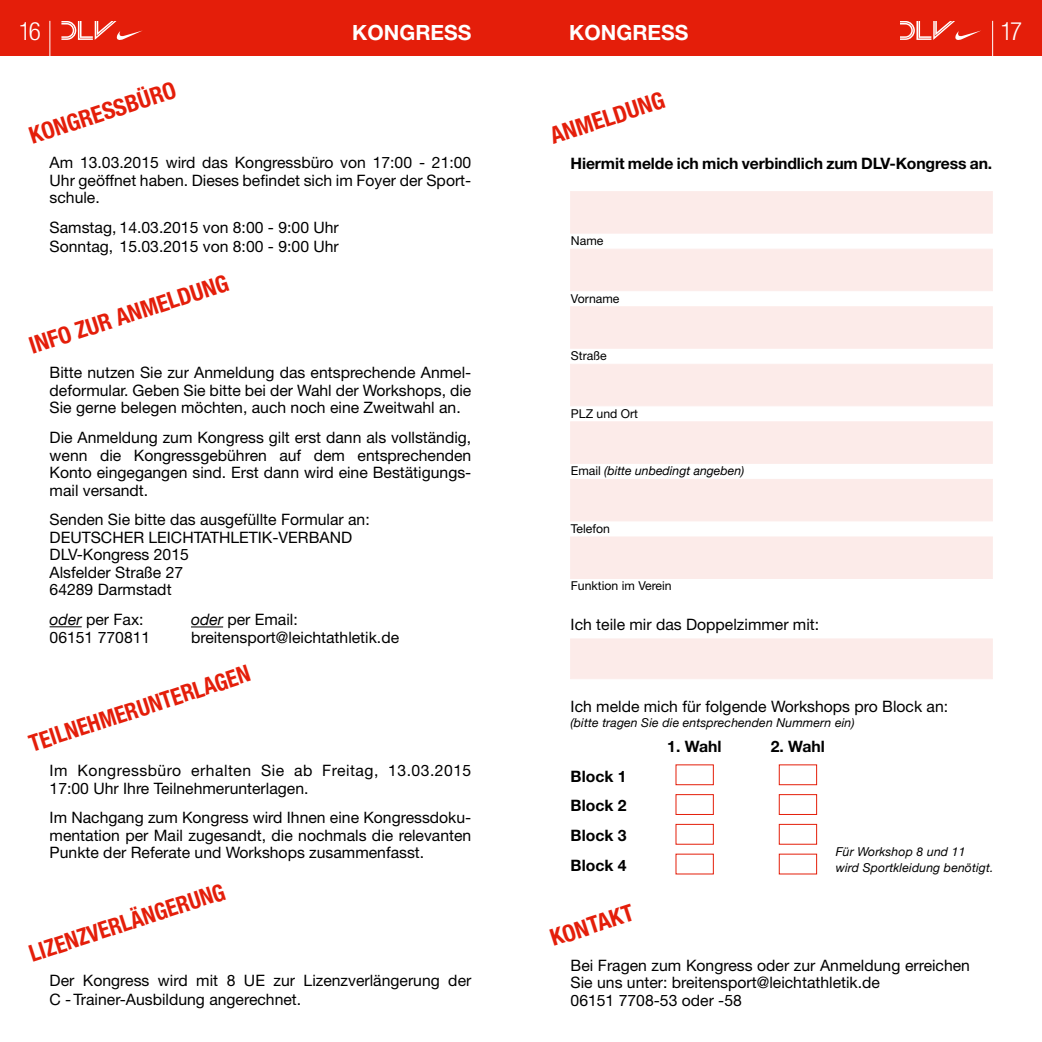
<style>
.page{position:relative;width:1042px;height:1042px;background:#fff}
.page>*{position:absolute;margin:0;border:0;box-sizing:border-box;transform-origin:0 0}
.t1{font:300 condensed 25.2px "Helvetica Neue LT Pro";color:#fff}
.t2{font:700 condensed 23.45px "Helvetica Neue LT Pro";color:#e41e0a}
.t3{font:700 condensed 23.45px "Helvetica Neue LT Pro";color:#e41e0a;scale:.95 1}
.t4{font:700 21px "Helvetica Neue LT Pro";color:#fff}
.t5{font:15.75px/17.5px "Helvetica Neue LT Pro";color:#000}
.t6{font:700 15.75px/29.8px "Helvetica Neue LT Pro";letter-spacing:-.01em;color:#000;text-align:justify}
.t7{font:15.75px/17.5px "Helvetica Neue LT Pro";letter-spacing:.03em;color:#000}
.t8{font:italic 12.25px/15.8px "Helvetica Neue";letter-spacing:.01em;color:#000}
.t9{font:12.25px "Helvetica Neue LT Pro";color:#000}
.s1{font-family:"Helvetica Neue";font-style:italic}
.s2{font-family:"Helvetica Neue LT Pro";font-style:normal}
</style>
<div class="page">
<div style="left:521px;top:0;width:521px;height:56px;background:#e41e0a"></div>
<svg style="left:900px;top:21px;width:81px;height:19px"></svg>
<div style="left:0;top:0;width:521px;height:56px;background:#e41e0a"></div>
<svg style="left:61px;top:21px;width:82px;height:19px"></svg>
<hr style="left:50px;top:21px;width:1px;height:36px;background:#fff">
<hr style="left:992px;top:21px;width:1px;height:36px;background:#fff">
<div style="left:675px;top:764px;width:39px;height:21px;border:1px solid #e41e0a"></div>
<div style="left:779px;top:764px;width:38px;height:21px;border:1px solid #e41e0a"></div>
<div style="left:675px;top:794px;width:39px;height:21px;border:1px solid #e41e0a"></div>
<div style="left:779px;top:794px;width:38px;height:21px;border:1px solid #e41e0a"></div>
<div style="left:675px;top:824px;width:39px;height:20px;border:1px solid #e41e0a"></div>
<div style="left:779px;top:824px;width:38px;height:20px;border:1px solid #e41e0a"></div>
<div style="left:779px;top:854px;width:38px;height:20px;border:1px solid #e41e0a"></div>
<hr style="left:50px;top:626px;width:32px;height:1px;background:#000">
<hr style="left:191px;top:626px;width:32px;height:1px;background:#000">
<div style="left:570px;top:191px;width:422px;height:42px;background:#fcebe9"></div>
<div style="left:570px;top:249px;width:422px;height:42px;background:#fcebe9"></div>
<div style="left:570px;top:306px;width:422px;height:42px;background:#fcebe9"></div>
<div style="left:570px;top:364px;width:422px;height:42px;background:#fcebe9"></div>
<div style="left:570px;top:421px;width:422px;height:43px;background:#fcebe9"></div>
<div style="left:570px;top:479px;width:422px;height:42px;background:#fcebe9"></div>
<div style="left:570px;top:537px;width:422px;height:42px;background:#fcebe9"></div>
<div style="left:570px;top:638px;width:422px;height:41px;background:#fcebe9"></div>
<h1 class="t1" style="left:19px;top:17px;width:23px">16</h1>
<h3 class="t4" style="left:352px;top:19px;width:121px">KONGRESS</h3>
<h3 class="t4" style="left:569px;top:19px;width:121px">KONGRESS</h3>
<h1 class="t1" style="left:1000px;top:17px;width:23px">17</h1>
<h2 class="t2" style="left:26px;top:123px;width:154px;rotate:-18deg">KONGRESSBÜRO</h2>
<p class="t5" style="left:50px;top:154px;width:423px;text-align:justify">Am 13.03.2015 wird das Kongressbüro von 17:00 - 21:00<br>Uhr geöffnet haben. Dieses befindet sich im Foyer der Sport&shy;schule.</p>
<p class="t5" style="left:50px;top:217px;width:291px;line-height:19.2px">Samstag, 14.03.2015 von 8:00 - 9:00 Uhr<br>Sonntag, 15.03.2015 von 8:00 - 9:00 Uhr</p>
<h2 class="t2" style="left:26px;top:333px;width:210px;rotate:-18deg">INFO ZUR ANMELDUNG</h2>
<p class="t5" style="left:50px;top:364px;width:423px;text-align:justify">Bitte nutzen Sie zur Anmeldung das entsprechende Anmel&shy;deformular. Geben Sie bitte bei der Wahl der Workshops, die Sie gerne belegen möchten, auch noch eine Zweitwahl an.</p>
<p class="t5" style="left:50px;top:428px;width:423px;text-align:justify">Die Anmeldung zum Kongress gilt erst dann als vollständig, wenn die Kongressgebühren auf dem entsprechenden Konto eingegangen sind. Erst dann wird eine Bestätigungs&shy;mail versandt.</p>
<p class="t5" style="left:50px;top:511px;width:322px">Senden Sie bitte das ausgefüllte Formular an:<br>DEUTSCHER LEICHTATHLETIK-VERBAND<br>DLV-Kongress 2015<br>Alsfelder Straße 27<br>64289 Darmstadt</p>
<p class="t5" style="left:50px;top:610px;width:102px"><span class="s1">oder</span> per Fax:<br>06151 770811</p>
<p class="t5" style="left:191px;top:611px;width:210px"><span class="s1">oder</span> per Email: breitensport@leichtathletik.de</p>
<h2 class="t3" style="left:26px;top:730px;width:244px;rotate:-18deg">TEILNEHMERUNTERLAGEN</h2>
<p class="t7" style="left:50px;top:761px;width:423px">Im Kongressbüro erhalten Sie ab Freitag, 13.03.2015<br>17:00 Uhr Ihre Teilnehmerunterlagen.</p>
<p class="t5" style="left:50px;top:808px;width:423px;text-align:justify">Im Nachgang zum Kongress wird Ihnen eine Kongressdoku&shy;mentation per Mail zugesandt, die nochmals die relevanten Punkte der Referate und Workshops zusammenfasst.</p>
<h2 class="t3" style="left:26px;top:940px;width:217px;rotate:-18deg">LIZENZVERLÄNGERUNG</h2>
<p class="t5" style="left:50px;top:970px;width:423px;line-height:19.2px">Der Kongress wird mit 8 UE zur Lizenzverlängerung der<br>C - Trainer-Ausbildung angerechnet.</p>
<h2 class="t2" style="left:546px;top:123px;width:120px;rotate:-18deg">ANMELDUNG</h2>
<p class="t6" style="left:570px;top:148px;width:423px">Hiermit melde ich mich verbindlich zum DLV-Kongress an.</p>
<p class="t9" style="left:571px;top:233px;width:34px">Name</p>
<p class="t9" style="left:571px;top:291px;width:50px">Vorname</p>
<p class="t9" style="left:571px;top:348px;width:37px">Straße</p>
<p class="t9" style="left:571px;top:406px;width:69px">PLZ und Ort</p>
<p class="t8" style="left:571px;top:464px;width:175px"><span class="s2">Email</span> (bitte unbedingt angeben)</p>
<p class="t9" style="left:571px;top:521px;width:41px">Telefon</p>
<p class="t9" style="left:571px;top:578px;width:102px">Funktion im Verein</p>
<p class="t5" style="left:570px;top:615px;width:250px">Ich teile mir das Doppelzimmer mit:</p>
<p class="t5" style="left:570px;top:697px;width:379px">Ich melde mich für folgende Workshops pro Block an:</p>
<p class="t8" style="left:570px;top:716px;width:286px">(bitte tragen Sie die entsprechenden Nummern ein)</p>
<p class="t6" style="left:667px;top:731px;width:56px">1. Wahl</p>
<p class="t6" style="left:771px;top:731px;width:56px">2. Wahl</p>
<p class="t6" style="left:570px;top:760px;width:57px">Block 1<br>Block 2<br>Block 3<br>Block 4</p>
<p class="t8" style="left:835px;top:844px;width:159px">Für Workshop 8 und 11<br>wird Sportkleidung benötigt.</p>
<h2 class="t2" style="left:546px;top:925px;width:88px;rotate:-18deg">KONTAKT</h2>
<p class="t5" style="left:570px;top:956px;width:401px">Bei Fragen zum Kongress oder zur Anmeldung erreichen<br>Sie uns unter: breitensport@leichtathletik.de<br>06151 7708-53 oder -58</p>
</div>
